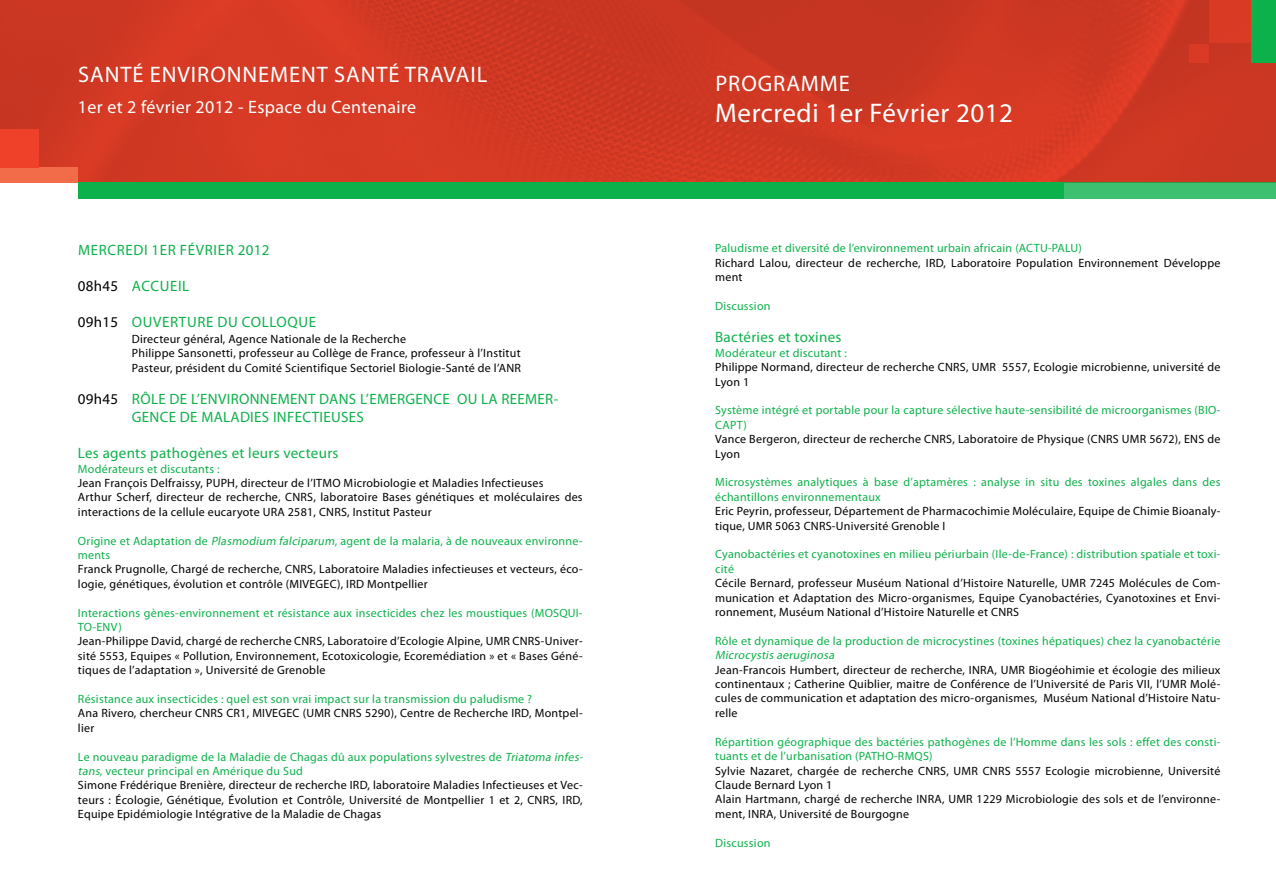
<style>
.page{position:relative;width:1276px;height:893px;background:#fff}
.page>*{position:absolute;margin:0;border:0;box-sizing:border-box;transform-origin:0 0}
.t1{font:27px "Myriad Pro";letter-spacing:.02em;color:#fff}
.t2{font:22.5px "Myriad Pro";letter-spacing:.04em;color:#fff}
.t3{font:18px "Myriad Pro";letter-spacing:.02em;color:#fff}
.t4{font:15px/18px "Myriad Pro";letter-spacing:.02em;color:#0db14b}
.t5{font:15px "Myriad Pro";letter-spacing:.04em;color:#0db14b}
.t6{font:12px/14.4px "Myriad Pro";letter-spacing:.02em;color:#000}
.t7{font:12px/14.4px "Myriad Pro";letter-spacing:.02em;color:#0db14b}
.t8{font:italic 12px "Myriad Pro";color:#0db14b}
.s1{color:#000}
.s2{font-style:italic}
.s3{color:#0db14b}
.s4{font-style:italic;color:#0db14b}
</style>
<div class="page">
<img style="left:0;top:0;width:1276px;height:183px">
<div style="left:1063px;top:183px;width:213px;height:16px;background:#3dc06f"></div>
<div style="left:0;top:168px;width:78px;height:15px;background:#f36c49"></div>
<div style="left:0;top:129px;width:38px;height:39px;background:#ef4129"></div>
<div style="left:1251px;top:0;width:25px;height:63px;background:#0db14b"></div>
<div style="left:1189px;top:44px;width:20px;height:19px;background:#d93a25"></div>
<div style="left:1209px;top:0;width:42px;height:43px;background:#d93a24"></div>
<div style="left:78px;top:183px;width:985px;height:16px;background:#0db14b"></div>
<h2 class="t2" style="left:78px;top:60px;width:27px">Sant</h2>
<h2 class="t2" style="left:133px;top:60px;width:216px">é environn ement sant</h2>
<h2 class="t2" style="left:388px;top:60px;width:100px">é travail</h2>
<h3 class="t3" style="left:78px;top:96px;width:340px">1er et 2 février 2012 - Espace du Centenaire</h3>
<p class="t5" style="left:78px;top:240px;width:193px">Mercredi 1er févri er 2012</p>
<p class="t4" style="left:78px;top:276px;width:113px"><span class="s1">08h45</span> Accuei l</p>
<p class="t5" style="left:78px;top:312px;width:240px"><span class="s1">09h15</span> ouverture du colloque</p>
<p class="t6" style="left:132px;top:331px;width:390px">Directeur général, Agence Nationale de la Recherche<br>Philippe Sansonetti, professeur au Collège de France, professeur à l’Institut<br>Pasteur, président du Comité Scientifique Sectoriel Biologie-Santé de l’ANR</p>
<p class="t4" style="left:132px;top:390px;width:428px;text-indent:-54px"><span class="s1">09h45</span> RÔLE DE L’ENVIRONNEMENT DANS L’EMERGENCE OU LA REEMER-<br>GENCE DE MALADIES INFECTIEUSES</p>
<p class="t4" style="left:78px;top:444px;width:262px">Les agents pathogènes et leurs vecteurs</p>
<p class="t7" style="left:78px;top:461px;width:143px">Modérateurs et discutants :</p>
<p class="t6" style="left:78px;top:475px;width:506px">Jean François Delfraissy, PUPH, directeur de l’ITMO Microbiologie et Maladies Infectieuses<br>Arthur Scherf, directeur de recherche, CNRS, laboratoire Bases génétiques et moléculaires des interactions de la cellule eucaryote URA 2581, CNRS, Institut Pasteur</p>
<p class="t7" style="left:78px;top:533px;width:506px">Origine et Adaptation de <span class="s2">Plasmodium falciparum</span>, agent de la malaria, à de nouveaux environne&shy;ments</p>
<p class="t6" style="left:78px;top:562px;width:506px">Franck Prugnolle, Chargé de recherche, CNRS, Laboratoire Maladies infectieuses et vecteurs, éco&shy;logie, génétiques, évolution et contrôle (MIVEGEC), IRD Montpellier</p>
<p class="t7" style="left:78px;top:605px;width:506px">Interactions gènes-environnement et résistance aux insecticides chez les moustiques (MOSQU I-<br>TO-ENV)</p>
<p class="t6" style="left:78px;top:634px;width:506px;text-align:justify">Jean-Philippe David, chargé de recherche CNRS, Laboratoire d’Ecologie Alpine, UMR CNRS-Univer&shy;sité 5553, Equipes « Pollution, Environnement, Ecotoxicologie, Ecoremédiation » et « Bases Géné&shy;tiques de l’adaptation », Université de Grenoble</p>
<p class="t7" style="left:78px;top:691px;width:456px">Résistance aux insecticides : quel est son vrai impact sur la transmission du paludisme ?</p>
<p class="t6" style="left:78px;top:706px;width:506px">Ana Rivero, chercheur CNRS CR1, MIVEGEC (UMR CNRS 5290), Centre de Recherche IRD, Montpel&shy;lier</p>
<p class="t6" style="left:78px;top:749px;width:509px"><span class="s3">Le nouveau paradigme de la Maladie de Chagas dû aux populations sylvestres de</span> <span class="s4">Triatoma infes&shy;tans,</span><span class="s3">vecteur principal en Amérique du Sud<br></span>Simone Frédérique Brenière, directeur de recherche IRD, laboratoire Maladies Infectieuses et Vec&shy;teurs : Écologie, Génétique, Évolution et Contrôle, Université de Montpellier 1 et 2, CNRS, IRD, Equipe Epidémiologie Intégrative de la Maladie de Chagas</p>
<h2 class="t2" style="left:715px;top:70px;width:59px">Programm</h2>
<h2 class="t2" style="left:839px;top:70px;width:13px">e</h2>
<h1 class="t1" style="left:715px;top:97px;width:299px">Mercredi 1er Février 2012</h1>
<p class="t7" style="left:715px;top:241px;width:368px">Paludisme et diversité de l’environnement urbain africain (ACTU-PALU)</p>
<p class="t6" style="left:715px;top:255px;width:507px">Richard Lalou, directeur de recherche, IRD, Laboratoire Population Environnement Développe ment</p>
<p class="t7" style="left:715px;top:299px;width:57px">Discussion</p>
<p class="t4" style="left:715px;top:328px;width:128px">Bactéries et toxines</p>
<p class="t7" style="left:715px;top:345px;width:133px">Modérateur et discutant :</p>
<p class="t6" style="left:715px;top:360px;width:507px">Philippe Normand, directeur de recherche CNRS, UMR 5557, Ecologie microbienne, université de<br>Lyon 1</p>
<p class="t7" style="left:715px;top:403px;width:507px">Système intégré et portable pour la capture sélective haute-sensibilité de microorganismes (BIO-<br>CAPT)</p>
<p class="t6" style="left:715px;top:432px;width:507px">Vance Bergeron, directeur de recherche CNRS, Laboratoire de Physique (CNRS UMR 5672), ENS de<br>Lyon</p>
<p class="t7" style="left:715px;top:475px;width:507px">Microsystèmes analytiques à base d’aptamères : analyse in situ des toxines algales dans des échantillons environnementaux</p>
<p class="t6" style="left:715px;top:504px;width:507px">Eric Peyrin, professeur, Département de Pharmacochimie Moléculaire, Equipe de Chimie Bioanaly&shy;tique, UMR 5063 CNRS-Université Grenoble I</p>
<p class="t7" style="left:715px;top:547px;width:507px">Cyanobactéries et cyanotoxines en milieu périurbain (Ile-de-France) : distribution spatiale et toxi&shy;cité</p>
<p class="t6" style="left:715px;top:576px;width:507px;text-align:justify">Cécile Bernard, professeur Muséum National d’Histoire Naturelle, UMR 7245 Molécules de Com&shy;munication et Adaptation des Micro-organismes, Equipe Cyanobactéries, Cyanotoxines et Envi&shy;ronnement, Muséum National d’Histoire Naturelle et CNRS</p>
<p class="t7" style="left:715px;top:633px;width:507px">Rôle et dynamique de la production de microcystines (toxines hépatiques) chez la cyanobactérie</p>
<p class="t8" style="left:715px;top:648px;width:123px">Microcystis aeruginosa</p>
<p class="t6" style="left:715px;top:662px;width:507px;text-align:justify">Jean-Francois Humbert, directeur de recherche, INRA, UMR Biogéohimie et écologie des milieux continentaux ; Catherine Quiblier, maitre de Conférence de l’Université de Paris VII, l’UMR Molé&shy;cules de communication et adaptation des micro-organismes, Muséum National d’Histoire Natu&shy;relle</p>
<p class="t7" style="left:715px;top:734px;width:507px">Répartition géographique des bactéries pathogènes de l’Homme dans les sols : effet des consti&shy;tuants et de l’urbanisation (PATHO-RMQS)</p>
<p class="t6" style="left:715px;top:763px;width:507px">Sylvie Nazaret, chargée de recherche CNRS, UMR CNRS 5557 Ecologie microbienne, Université Claude Bernard Lyon 1<br>Alain Hartmann, chargé de recherche INRA, UMR 1229 Microbiologie des sols et de l’environne&shy;ment, INRA, Université de Bourgogne</p>
<p class="t7" style="left:715px;top:835px;width:57px">Discussion</p>
</div>
